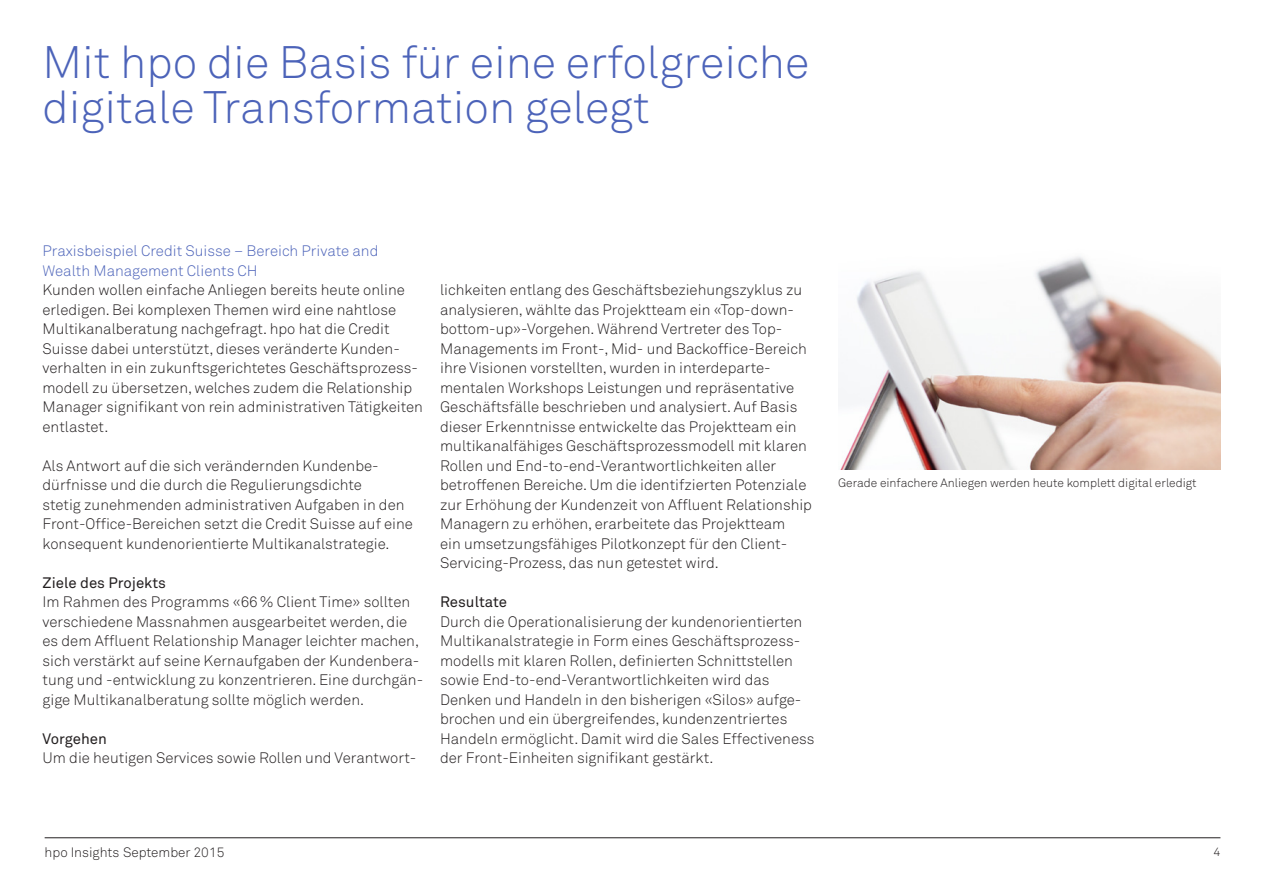
<style>
.page{position:relative;width:1263px;height:893px;background:#fff}
.page>*{position:absolute;margin:0;border:0;box-sizing:border-box;transform-origin:0 0}
.Seitentitel_30pt{font:300 45px/45px "Akkurat Std";color:#4c63b9}
.Lauftext{font:300 15px/19.5px "Akkurat Std";color:#231f20}
.Lauftext-2{font:300 15px "Akkurat Std";color:#4c63b9}
.Lauftext-3{font:15px "Akkurat Std";color:#231f20}
.t1{font:300 13.5px "Akkurat Std";color:#231f20}
.Grafiken_Legenden{font:300 12px "Akkurat Std";color:#231f20}
</style>
<div class="page">
<hr style="left:45px;top:837px;width:1175px;height:1px;background:#231f20">
<img style="left:841px;top:256px;width:379px;height:213px">
<p class="Seitentitel_30pt" style="left:43px;top:40px;width:768px">Mit hpo die Basis für eine erfolgreiche digitale Transformation gelegt</p>
<p class="Lauftext-2" style="left:43px;top:242px;width:337px">Praxisbeispiel Credit Suisse – Bereich Private and</p>
<p class="Lauftext-2" style="left:43px;top:262px;width:217px">Wealth Management Clients CH</p>
<p class="Lauftext" style="left:43px;top:280px;width:382px">Kunden wollen einfache Anliegen bereits heute online erledigen. Bei komplexen Themen wird eine nahtlose Multikanalberatung nachgefragt. hpo hat die Credit Suisse dabei unterstützt, dieses veränderte Kunden&shy;verhalten in ein zukunftsgerichtetes Geschäftsprozess&shy;modell zu übersetzen, welches zudem die Relationship Manager signifikant von rein administrativen Tätigkeiten entlastet.</p>
<p class="Lauftext" style="left:43px;top:456px;width:372px">Als Antwort auf die sich verändernden Kundenbe&shy;dürfnisse und die durch die Regulierungsdichte<br>stetig zunehmenden administrativen Aufgaben in den Front-Office-Bereichen setzt die Credit Suisse auf eine konsequent kundenorientierte Multikanalstrategie.</p>
<p class="Lauftext-3" style="left:43px;top:574px;width:125px">Ziele des Projekts</p>
<p class="Lauftext" style="left:43px;top:592px;width:382px">Im Rahmen des Programms «66% Client Time» sollten verschiedene Massnahmen ausgearbeitet werden, die es dem Affluent Relationship Manager leichter machen, sich verstärkt auf seine Kernaufgaben der Kundenbera&shy;tung und -entwicklung zu konzentrieren. Eine durchgän&shy;gige Multikanalberatung sollte möglich werden.</p>
<p class="Lauftext-3" style="left:43px;top:730px;width:66px">Vorgehen</p>
<p class="Lauftext" style="left:43px;top:748px;width:375px">Um die heutigen Services sowie Rollen und Verantwort-</p>
<p class="Lauftext" style="left:440px;top:280px;width:373px">lichkeiten entlang des Geschäftsbeziehungszyklus zu analysieren, wählte das Projektteam ein «Top-down&shy;bottom-up»-Vorgehen. Während Vertreter des Top-Managements im Front-, Mid- und Backoffice-Bereich ihre Visionen vorstellten, wurden in interdeparte&shy;mentalen Workshops Leistungen und repräsentative Geschäftsfälle beschrieben und analysiert. Auf Basis dieser Erkenntnisse entwickelte das Projektteam ein multikanalfähiges Geschäftsprozessmodell mit klaren Rollen und End-to-end-Verantwortlichkeiten aller betroffenen Bereiche. Um die identifzierten Potenziale zur Erhöhung der Kundenzeit von Affluent Relationship Managern zu erhöhen, erarbeitete das Projektteam<br>ein umsetzungsfähiges Pilotkonzept für den Client-Servicing-Prozess, das nun getestet wird.</p>
<p class="Lauftext-3" style="left:440px;top:593px;width:68px">Resultate</p>
<p class="Lauftext" style="left:440px;top:612px;width:376px">Durch die Operationalisierung der kundenorientierten Multikanalstrategie in Form eines Geschäftsprozess&shy;modells mit klaren Rollen, definierten Schnittstellen sowie End-to-end-Verantwortlichkeiten wird das Denken und Handeln in den bisherigen «Silos» aufge&shy;brochen und ein übergreifendes, kundenzentriertes Handeln ermöglicht. Damit wird die Sales Effectiveness der Front-Einheiten signifikant gestärkt.</p>
<p class="Grafiken_Legenden" style="left:838px;top:476px;width:360px">Gerade einfachere Anliegen werden heute komplett digital erledigt</p>
<p class="t1" style="left:45px;top:844px;width:181px">hpo Insights September 2015</p>
<p class="Grafiken_Legenden" style="left:1213px;top:845px;width:8px">4</p>
</div>
